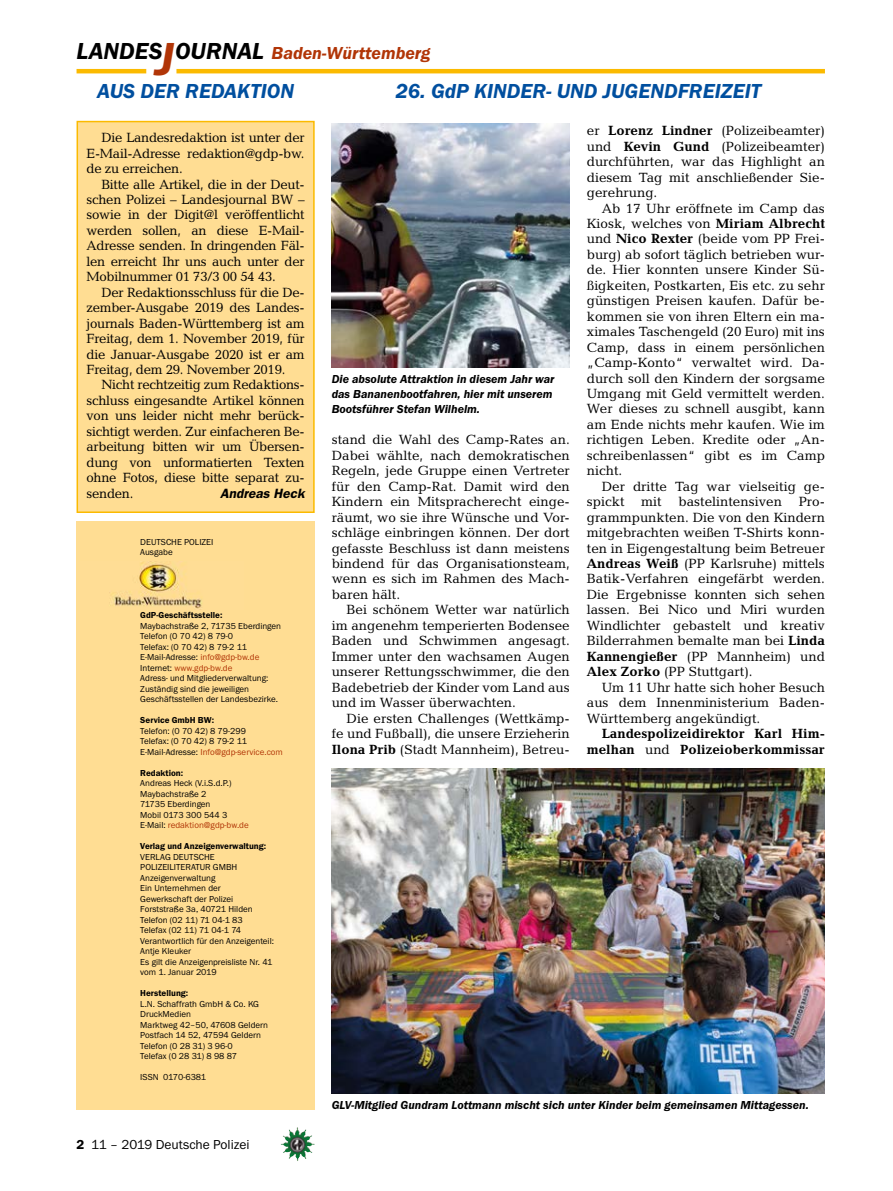
<style>
.page{position:relative;width:893px;height:1191px;background:#fff}
.page>*{position:absolute;margin:0;border:0;box-sizing:border-box;transform-origin:0 0}
._01__RUBRIKENZEILE_o{font:italic 600 21px "Franklin Gothic Itc T";color:#004f9f}
.t1{font:italic 600 18px "Franklin Gothic Itc T";color:#b13507}
._09__GRUNDTEXT___Blo{font:13.5px/15.5px "Candida";color:#000;text-align:justify}
._09__GRUNDTEXT___Blo-2{font:700 13.5px/15.5px "Candida";color:#000;text-align:right}
.t2{font:13.5px "Franklin Gothic Itc T";color:#000}
._09__GRUNDTEXT___Blo-3{font:italic 600 13.5px "Franklin Gothic";color:#000}
._12__BILDUNTERSCHRIF{font:italic 600 12px/15.5px "Franklin Gothic Itc T";color:#000}
.t3{font:9px/10.5px "Franklin Gothic Itc T";color:#000}
.t4{font:600 9px "Franklin Gothic Itc T";color:#000}
.t5{font:9px "Franklin Gothic Itc T";color:#b13507}
.s1{font-size:24px;color:#000}
.s2{font-size:48px}
.s3{color:#b13507}
.s4{color:#000}
.s5{font-weight:600}
.s6{font-weight:700}
.s7{font-weight:400}
</style>
<div class="page">
<hr style="left:77px;top:69px;width:69px;height:4px;background:#fbba00">
<hr style="left:176px;top:69px;width:649px;height:4px;background:#fbba00">
<img style="left:281px;top:1128px;width:16px;height:24px">
<div style="left:77px;top:521px;width:238px;height:589px;background:#ffdd93"></div>
<img style="left:109px;top:562px;width:93px;height:47px">
<div style="left:77px;top:122px;width:237px;height:390px;background:#ffdd93"></div>
<div style="left:77px;top:121px;width:238px;height:392px;border:2px solid #fbba00"></div>
<img style="left:332px;top:123px;width:238px;height:244px">
<img style="left:332px;top:769px;width:493px;height:324px">
<h2 class="t1" style="left:77px;top:42px;width:355px"><span class="s1">LANDES</span><span class="s2">J</span><span class="s1">OURNAL</span> Baden-Württemberg</h2>
<p class="_01__RUBRIKENZEILE_o" style="left:97px;top:79px;width:199px">AUS DER REDAKTION</p>
<p class="_01__RUBRIKENZEILE_o" style="left:396px;top:79px;width:367px">26. GdP KINDER- UND JUGENDFREIZEIT</p>
<p class="_09__GRUNDTEXT___Blo" style="left:87px;top:130px;width:220px;text-indent:15px">Die Landesredaktion ist unter der E-Mail-Adresse redaktion@gdp-bw. de zu erreichen.</p>
<p class="_09__GRUNDTEXT___Blo" style="left:87px;top:176px;width:220px;text-indent:15px">Bitte alle Artikel, die in der Deut&shy;schen Polizei – Landesjournal BW – sowie in der Digit@l veröffentlicht werden sollen, an diese E-Mail-Adresse senden. In dringenden Fäl&shy;len erreicht Ihr uns auch unter der Mobilnummer 01 73/3 00 54 43.</p>
<p class="_09__GRUNDTEXT___Blo" style="left:87px;top:284px;width:220px;text-indent:15px">Der Redaktionsschluss für die De&shy;zember-Ausgabe 2019 des Landes&shy;journals Baden-Württemberg ist am Freitag, dem 1. November 2019, für die Januar-Ausgabe 2020 ist er am Freitag, dem 29. November 2019.</p>
<p class="_09__GRUNDTEXT___Blo" style="left:87px;top:377px;width:220px;text-indent:15px">Nicht rechtzeitig zum Redaktions&shy;schluss eingesandte Artikel können von uns leider nicht mehr berück&shy;sichtigt werden. Zur einfacheren Be&shy;arbeitung bitten wir um Übersen&shy;dung von unformatierten Texten ohne Fotos, diese bitte separat zu&shy;senden.</p>
<p class="_09__GRUNDTEXT___Blo-3" style="left:220px;top:485px;width:86px">Andreas Heck</p>
<p class="t3" style="left:140px;top:536px;width:75px">DEUTSCHE POLIZEI</p>
<p class="t3" style="left:140px;top:547px;width:34px">Ausgabe</p>
<p class="t4" style="left:140px;top:610px;width:84px">GdP-Geschäftsstelle:</p>
<p class="t3" style="left:140px;top:620px;width:142px">Maybachstraße 2, 71735 Eberdingen</p>
<p class="t3" style="left:140px;top:631px;width:94px">Telefon (0 70 42) 8 79-0</p>
<p class="t3" style="left:140px;top:641px;width:108px">Telefax: (0 70 42) 8 79-2 11</p>
<p class="t3" style="left:140px;top:652px;width:121px">E-Mail-Adresse: <span class="s3">info@gdp-bw.de</span></p>
<p class="t5" style="left:140px;top:662px;width:94px"><span class="s4">Internet:</span> www.gdp-bw.de</p>
<p class="t3" style="left:140px;top:673px;width:139px">Adress- und Mitgliederverwaltung:<br>Zuständig sind die jeweiligen<br>Geschäftsstellen der Landesbezirke.</p>
<p class="t4" style="left:140px;top:715px;width:75px">Service GmbH BW:</p>
<p class="t3" style="left:140px;top:725px;width:107px">Telefon: (0 70 42) 8 79-299</p>
<p class="t3" style="left:140px;top:736px;width:108px">Telefax: (0 70 42) 8 79-2 11</p>
<p class="t5" style="left:140px;top:746px;width:144px"><span class="s4">E-Mail-Adresse:</span> Info@gdp-service.com</p>
<p class="t4" style="left:140px;top:767px;width:44px">Redaktion:</p>
<p class="t3" style="left:140px;top:778px;width:93px">Andreas Heck (V.i.S.d.P.)</p>
<p class="t3" style="left:140px;top:788px;width:68px">Maybachstraße 2</p>
<p class="t3" style="left:140px;top:799px;width:72px">71735 Eberdingen</p>
<p class="t3" style="left:140px;top:809px;width:89px">Mobil 0173 300 544 3</p>
<p class="t5" style="left:140px;top:820px;width:110px"><span class="s4">E-Mail:</span> redaktion@gdp-bw.de</p>
<p class="t4" style="left:140px;top:841px;width:127px">Verlag und Anzeigenverwaltung:</p>
<p class="t3" style="left:140px;top:851px;width:76px">VERLAG DEUTSCHE</p>
<p class="t3" style="left:140px;top:862px;width:99px">POLIZEILITERATUR GMBH</p>
<p class="t3" style="left:140px;top:872px;width:77px">Anzeigenverwaltung</p>
<p class="t3" style="left:140px;top:883px;width:95px">Ein Unternehmen der<br>Gewerkschaft der Polizei</p>
<p class="t3" style="left:140px;top:904px;width:114px">Forststraße 3a, 40721 Hilden</p>
<p class="t3" style="left:140px;top:914px;width:104px">Telefon (02 11) 71 04-1 83</p>
<p class="t3" style="left:140px;top:925px;width:102px">Telefax (02 11) 71 04-1 74</p>
<p class="t3" style="left:140px;top:935px;width:135px">Verantwortlich für den Anzeigenteil:</p>
<p class="t3" style="left:140px;top:946px;width:52px">Antje Kleuker</p>
<p class="t3" style="left:140px;top:956px;width:134px">Es gilt die Anzeigenpreisliste Nr. 41</p>
<p class="t3" style="left:140px;top:967px;width:78px">vom 1. Januar 2019</p>
<p class="t4" style="left:140px;top:988px;width:50px">Herstellung:</p>
<p class="t3" style="left:140px;top:998px;width:120px">L.N. Schaffrath GmbH &amp; Co. KG</p>
<p class="t3" style="left:140px;top:1009px;width:52px">DruckMedien</p>
<p class="t3" style="left:140px;top:1019px;width:129px">Marktweg 42–50, 47608 Geldern</p>
<p class="t3" style="left:140px;top:1030px;width:122px">Postfach 14 52, 47594 Geldern</p>
<p class="t3" style="left:140px;top:1040px;width:94px">Telefon (0 28 31) 3 96-0</p>
<p class="t3" style="left:140px;top:1051px;width:98px">Telefax (0 28 31) 8 98 87</p>
<p class="t3" style="left:140px;top:1072px;width:67px">ISSN 0170-6381</p>
<p class="t2" style="left:77px;top:1136px;width:175px"><span class="s5">2</span> 11 – 2019 Deutsche Polizei</p>
<p class="_12__BILDUNTERSCHRIF" style="left:332px;top:371px;width:224px">Die absolute Attraktion in diesem Jahr war das Bananenbootfahren, hier mit unserem<br>Bootsführer Stefan Wilhelm.</p>
<p class="_09__GRUNDTEXT___Blo" style="left:332px;top:432px;width:240px">stand die Wahl des Camp-Rates an.<br>Dabei wählte, nach demokratischen Regeln, jede Gruppe einen Vertreter für den Camp-Rat. Damit wird den Kindern ein Mitspracherecht einge&shy;räumt, wo sie ihre Wünsche und Vor&shy;schläge einbringen können. Der dort gefasste Beschluss ist dann meistens bindend für das Organisationsteam, wenn es sich im Rahmen des Mach&shy;baren hält.</p>
<p class="_09__GRUNDTEXT___Blo" style="left:332px;top:602px;width:240px;text-indent:15px">Bei schönem Wetter war natürlich im angenehm temperierten Bodensee Baden und Schwimmen angesagt.<br>Immer unter den wachsamen Augen unserer Rettungsschwimmer, die den Badebetrieb der Kinder vom Land aus und im Wasser überwachten.</p>
<p class="_09__GRUNDTEXT___Blo" style="left:332px;top:710px;width:240px;text-indent:15px">Die ersten Challenges (Wettkämp&shy;fe und Fußball), die unsere Erzieherin <span class="s6">Ilona Prib</span> (Stadt Mannheim), Betreu-</p>
<p class="_09__GRUNDTEXT___Blo" style="left:587px;top:123px;width:240px">er <span class="s6">Lorenz Lindner</span> (Polizeibeamter) und <span class="s6">Kevin Gund</span> (Polizeibeamter) durchführten, war das Highlight an diesem Tag mit anschließender Sie&shy;gerehrung.</p>
<p class="_09__GRUNDTEXT___Blo" style="left:587px;top:200px;width:240px;text-indent:15px">Ab 17 Uhr eröffnete im Camp das Kiosk, welches von <span class="s6">Miriam Albrecht </span>und <span class="s6">Nico Rexter</span> (beide vom PP Frei&shy;burg) ab sofort täglich betrieben wur&shy;de. Hier konnten unsere Kinder Sü&shy;ßigkeiten, Postkarten, Eis etc. zu sehr günstigen Preisen kaufen. Dafür be&shy;kommen sie von ihren Eltern ein ma&shy;ximales Taschengeld (20 Euro) mit ins Camp, dass in einem persönlichen „Camp-Konto“ verwaltet wird. Da&shy;durch soll den Kindern der sorgsame Umgang mit Geld vermittelt werden.<br>Wer dieses zu schnell ausgibt, kann am Ende nichts mehr kaufen. Wie im richtigen Leben. Kredite oder „An&shy;schreibenlassen“ gibt es im Camp nicht.</p>
<p class="_09__GRUNDTEXT___Blo" style="left:587px;top:478px;width:240px;text-indent:15px">Der dritte Tag war vielseitig ge&shy;spickt mit bastelintensiven Pro&shy;grammpunkten. Die von den Kindern mitgebrachten weißen T-Shirts konn&shy;ten in Eigengestaltung beim Betreuer <span class="s6">Andreas Weiß</span> (PP Karlsruhe) mittels Batik-Verfahren eingefärbt werden.<br>Die Ergebnisse konnten sich sehen lassen. Bei Nico und Miri wurden Windlichter gebastelt und kreativ Bilderrahmen bemalte man bei <span class="s6">Linda Kannengießer</span> (PP Mannheim) und <span class="s6">Alex Zorko</span> (PP Stuttgart).</p>
<p class="_09__GRUNDTEXT___Blo" style="left:587px;top:679px;width:240px;text-indent:15px">Um 11 Uhr hatte sich hoher Besuch aus dem Innenministerium Baden-Württemberg angekündigt.</p>
<p class="_09__GRUNDTEXT___Blo-2" style="left:587px;top:725px;width:240px">Landespolizeidirektor Karl Him&shy;melhan <span class="s7">und</span> Polizeioberkommissar</p>
<p class="_12__BILDUNTERSCHRIF" style="left:332px;top:1097px;width:479px">GLV-Mitglied Gundram Lottmann mischt sich unter Kinder beim gemeinsamen Mittagessen.</p>
</div>
